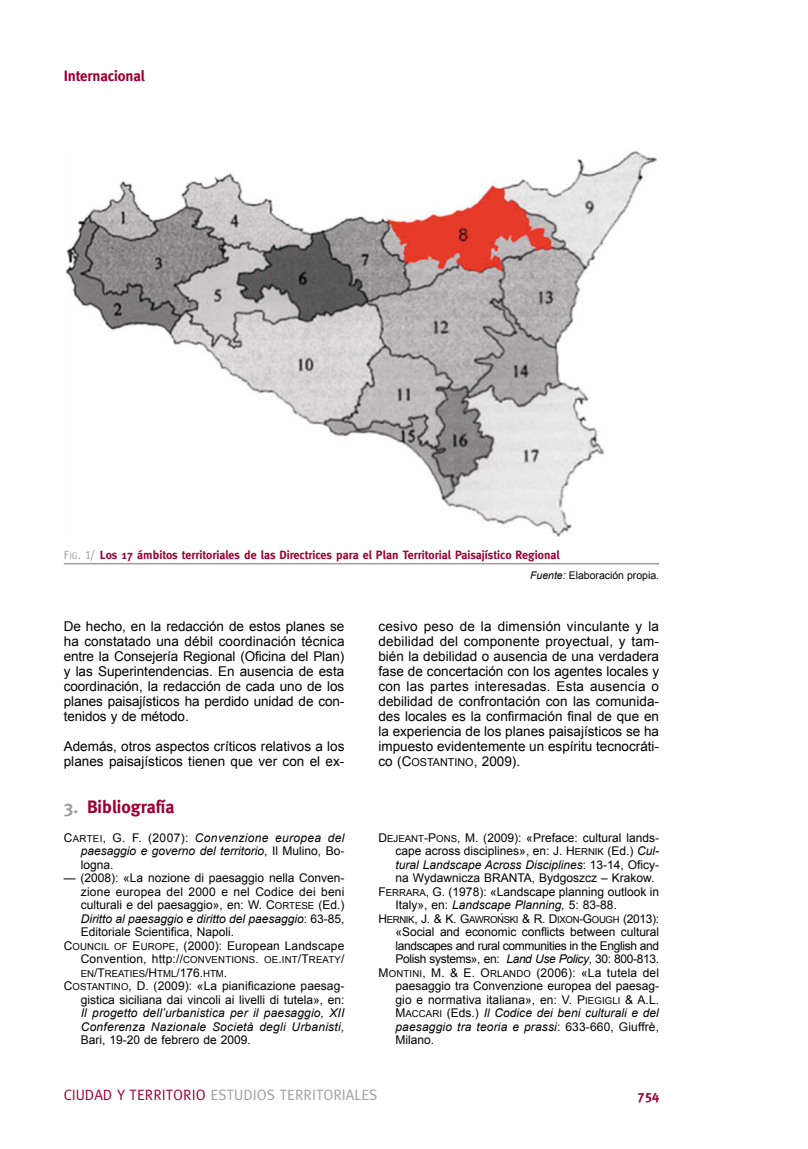
<style>
.page{position:relative;width:808px;height:1149px;background:#fff}
.page>*{position:absolute;margin:0;border:0;box-sizing:border-box;transform-origin:0 0}
.t1{font:700 18px "Meta";color:#9c0233}
.t2{font:15px "Meta";color:#9f9f9f}
.t3{font:700 15px "Meta";letter-spacing:-.005em;color:#9c0233}
.t4{font:13.5px/15px "Arial";color:#000;text-align:justify}
.t5{font:700 13.5px "Meta";color:#9c0233}
.t6{font:12px/13.5px "Arial";color:#000;text-align:justify}
.t7{font:italic 12px/13.5px "Arial";letter-spacing:.015em;color:#000;text-align:justify}
.t8{font:700 12px "Meta";color:#9c0233}
.t9{font:12px "Arial MT SC800";color:#000}
.t10{font:12px "Arial";letter-spacing:.02em;color:#000}
.t11{font:10.5px "Arial";color:#000}
.t12{font:9.6px/13.5px "Arial MT SC800";letter-spacing:.02em;color:#000}
.t13{font:9.6px "Arial MT SC800";letter-spacing:-.04em;color:#000}
.s1{font-family:"Meta Caps SC800";font-weight:400;color:#9f9f9f}
.s2{font-family:"Meta Caps SC800";font-weight:400;font-size:9.6px;color:#9f9f9f}
.s3{font-style:italic}
.s4{color:#9f9f9f}
.s5{font-family:"Arial MT SC800";font-style:normal}
.s6{font-family:"Arial MT SC800";font-style:normal;font-size:9.6px}
.s7{font-style:normal}
.s8{font-family:"Arial MT SC800"}
.s9{font-family:"Arial MT SC800";font-size:9.6px}
.s10{font-family:"Arial";font-size:12px}
.s11{font-size:12px}
.s12{font-family:"Arial MT SC800";font-size:10.8px}
.s13{font-size:9.6px}
.s14{font-family:"Arial"}
.s15{color:#9c0233}
</style>
<div class="page">
<hr style="left:64px;top:562px;width:595px;height:2px;background:#9f9f9f">
<img style="left:66px;top:151px;width:591px;height:385px">
<p class="t3" style="left:64px;top:67px;width:83px">Internacional</p>
<p class="t8" style="left:64px;top:547px;width:497px"><span class="s1">F</span><span class="s2">Ig</span><span class="s1">. 1/</span> Los 17 ámbitos territoriales de las Directrices para el Plan Territorial Paisajístico Regional</p>
<p class="t11" style="left:530px;top:569px;width:130px"><span class="s3">Fuente:</span> Elaboración propia.</p>
<p class="t4" style="left:64px;top:618px;width:282px">De hecho, en la redacción de estos planes se ha constatado una débil coordinación técnica entre la Consejería Regional (Oficina del Plan) y las Superintendencias. En ausencia de esta coordinación, la redacción de cada uno de los planes paisajísticos ha perdido unidad de con&shy;tenidos y de método.</p>
<p class="t4" style="left:64px;top:738px;width:282px">Además, otros aspectos críticos relativos a los planes paisajísticos tienen que ver con el ex-</p>
<h1 class="t1" style="left:64px;top:796px;width:112px"><span class="s4">3.</span> Bibliografía</h1>
<p class="t7" style="left:81px;top:830px;width:265px;text-indent:-17px"><span class="s5">C</span><span class="s6">ARTEI</span><span class="s5">, G. F.</span> <span class="s7">(2007):</span> Convenzione europea del paesaggio e governo del territorio<span class="s7">, Il Mulino, Bo&shy;logna.</span></p>
<p class="t6" style="left:64px;top:870px;width:282px"><span class="s8">—</span> (2008): «La nozione di paesaggio nella Conven-</p>
<p class="t10" style="left:81px;top:884px;width:265px">zione europea del 2000 e nel Codice dei beni</p>
<p class="t6" style="left:81px;top:897px;width:265px">culturali e del paesaggio», en: <span class="s8">W. C</span><span class="s9">ORTESE</span> (Ed.)</p>
<p class="t7" style="left:81px;top:911px;width:265px">Diritto al paesaggio e diritto del paesaggio<span class="s7">: 63-85,</span></p>
<p class="t6" style="left:81px;top:924px;width:155px">Editoriale Scientifica, Napoli.</p>
<p class="t6" style="left:64px;top:938px;width:282px"><span class="s8">C</span><span class="s9">OUNCIL OF</span> <span class="s8">E</span><span class="s9">UROPE</span><span class="s8">, (2000):</span> European Landscape</p>
<p class="t12" style="left:81px;top:952px;width:265px"><span class="s10">Convention</span><span class="s11">,</span> <span class="s10">http</span><span class="s11">://</span>CONVENTIONS<span class="s11">.</span> OE<span class="s11">.</span>INT<span class="s11">/T</span>REATY<span class="s11">/<br></span>EN<span class="s11">/T</span>REATIES<span class="s11">/H</span>TML<span class="s11">/176.</span>HTM<span class="s11">.</span></p>
<p class="t6" style="left:64px;top:978px;width:282px;text-align:right"><span class="s8">C</span><span class="s9">OSTANTINO</span><span class="s8">, D. (2009):</span> «La pianificazione paesag&shy;gistica siciliana dai vincoli ai livelli di tutela», en:</p>
<p class="t7" style="left:81px;top:1005px;width:265px">Il progetto dell’urbanistica per il paesaggio, XII<br>Conferenza Nazionale Società degli Urbanisti,</p>
<p class="t6" style="left:81px;top:1032px;width:172px">Bari, 19-20 de febrero de 2009.</p>
<p class="t4" style="left:378px;top:618px;width:282px">cesivo peso de la dimensión vinculante y la debilidad del componente proyectual, y tam&shy;bién la debilidad o ausencia de una verdadera fase de concertación con los agentes locales y con las partes interesadas. Esta ausencia o debilidad de confrontación con las comunida&shy;des locales es la confirmación final de que en la experiencia de los planes paisajísticos se ha impuesto evidentemente un espíritu tecnocráti&shy;co (<span class="s8">C</span><span class="s12">OSTANTINO</span>, 2009).</p>
<p class="t6" style="left:378px;top:830px;width:282px"><span class="s8">D</span><span class="s9">EJEANT</span><span class="s8">-P</span><span class="s9">ONS</span><span class="s8">, M. (</span>2009): «Preface: cultural lands-</p>
<p class="t6" style="left:395px;top:843px;width:265px">cape across disciplines», en: <span class="s8">J. H</span><span class="s9">ERNIK</span> (Ed.) <span class="s3">Cul-</span></p>
<p class="t7" style="left:395px;top:857px;width:265px">tural Landscape Across Disciplines<span class="s7">: 13-14, Oficy-</span></p>
<p class="t6" style="left:395px;top:870px;width:261px">na Wydawnicza BRANTA, Bydgoszcz – Krakow.</p>
<p class="t6" style="left:378px;top:884px;width:282px"><span class="s8">F</span><span class="s9">ERRARA</span><span class="s8">, G</span>. (1978): «Landscape planning outlook in</p>
<p class="t6" style="left:395px;top:897px;width:223px">Italy», en: <span class="s3">Landscape Planning,</span> 5: 83-88.</p>
<p class="t13" style="left:378px;top:913px;width:282px"><span class="s11">H</span>ERNIK<span class="s11">, J. &amp; K. G</span>AWRONSKI <span class="s11">&amp; R. D</span>IXON<span class="s11">-G</span>OUGH <span class="s10">(2013):</span></p>
<p class="t6" style="left:395px;top:924px;width:265px">«Social and economic conflicts between cultural landscapes and rural communities in the English and Polish systems», en: <span class="s3">Land Use Policy</span>, 30: 800-813.</p>
<p class="t9" style="left:378px;top:965px;width:282px">M<span class="s13">ONTINI</span>, M. &amp; E. O<span class="s13">RLANDO</span> (2006)<span class="s14">: «La tutela del</span></p>
<p class="t6" style="left:395px;top:978px;width:265px">paesaggio tra Convenzione europea del paesag&shy;gio e normativa italiana», en: <span class="s8">V. P</span><span class="s9">IEGIGLI</span> <span class="s8">&amp; A.L.<br>M</span><span class="s9">ACCARI</span> (Eds.) <span class="s3">Il Codice dei beni culturali e del paesaggio tra teoria e prassi</span>: 633-660, Giuffrè, Milano.</p>
<p class="t2" style="left:64px;top:1085px;width:315px"><span class="s15">CIUDAD Y TERRITORIO</span> ESTUDIOS TERRITORIALES</p>
<p class="t5" style="left:637px;top:1086px;width:23px">754</p>
</div>
